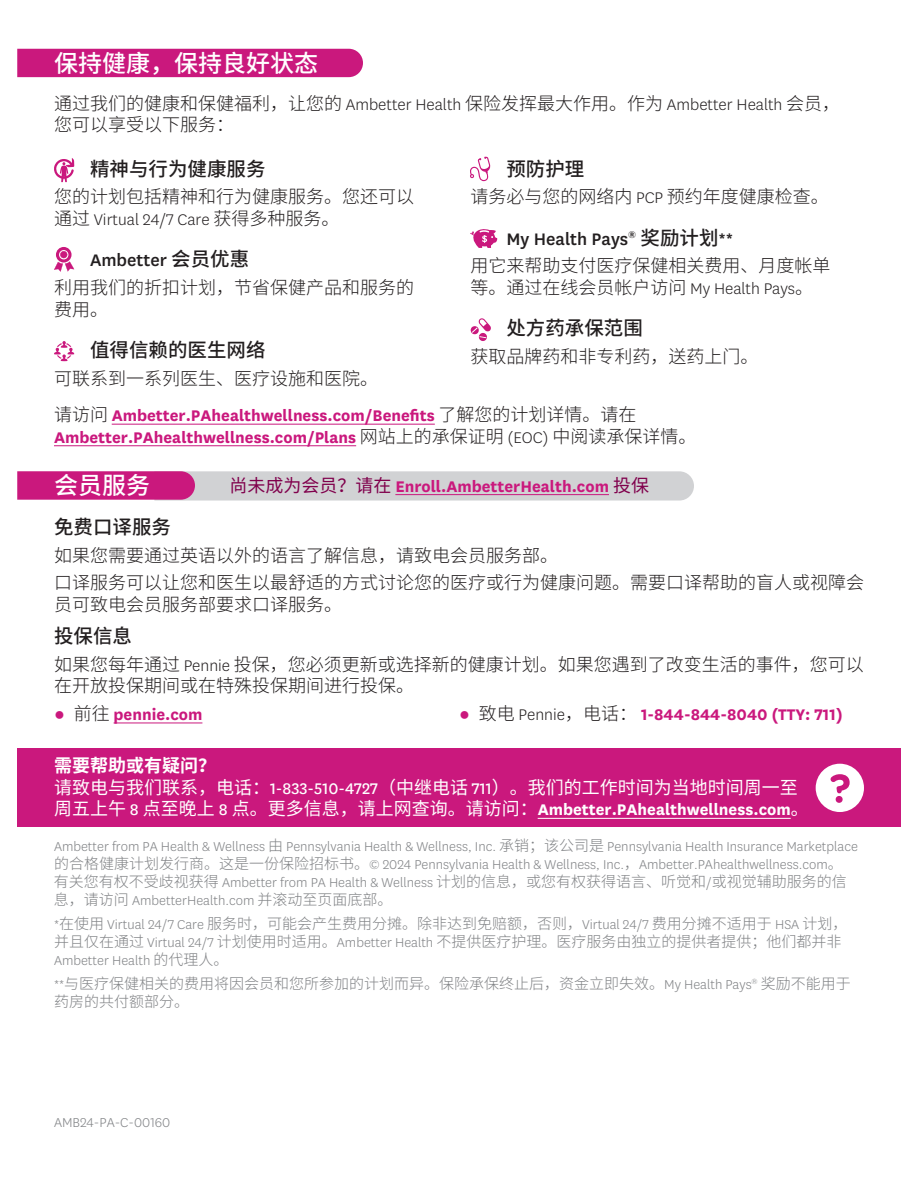
<style>
.page{position:relative;width:918px;height:1188px;background:#fff}
.page>*{position:absolute;margin:0;border:0;box-sizing:border-box;transform-origin:0 0}
.t1{font:500 24px "Noto Sans SC";color:#fff}
.t2{font:500 19.5px "Noto Sans SC";color:#231f20}
.t3{font:500 19.5px "Centene Sans";color:#231f20}
.t4{font:300 18px/21.6px "Noto Sans SC";color:#231f20}
.t5{font:700 18px/21.6px "Centene Sans";color:#ca187d}
.t6{font:18px/21.6px "Noto Sans SC";color:#fff}
.t7{font:700 18px "Noto Sans SC";color:#fff}
.t8{font:300 15px/18px "Centene Sans";color:#808285}
.t9{font:300 15px/18px "Noto Sans SC";color:#808285}
.s1{font-family:"Centene Sans"}
.s2{font-family:"Noto Sans SC"}
.s3{font-family:"Noto Sans SC";font-weight:300;color:#231f20}
.s4{font-weight:300;color:#231f20}
.s5{font-family:"Noto Sans SC";font-weight:400;color:#80004c}
.s6{font-family:"Arial";font-weight:400}
.s7{font-family:"Centene Sans";font-weight:700}
</style>
<div class="page">
<div style="left:17px;top:49px;width:346px;height:28px;background:#ca187d"></div>
<hr style="left:112px;top:424px;width:323px;height:1px;background:#ca187d">
<hr style="left:54px;top:445px;width:302px;height:1px;background:#ca187d">
<svg style="left:17px;top:471px;width:677px;height:30px;background:#d0a4bf"></svg>
<hr style="left:114px;top:723px;width:88px;height:1px;background:#ca187d">
<div style="left:17px;top:748px;width:884px;height:35px;background:#ca187d"></div>
<div style="left:17px;top:770px;width:884px;height:57px;background:#ca187d"></div>
<hr style="left:538px;top:818px;width:253px;height:1px;background:#fff">
<svg style="left:54px;top:158px;width:20px;height:24px"></svg>
<svg style="left:54px;top:247px;width:20px;height:25px"></svg>
<svg style="left:54px;top:341px;width:20px;height:20px"></svg>
<svg style="left:470px;top:157px;width:21px;height:24px"></svg>
<svg style="left:470px;top:229px;width:27px;height:19px"></svg>
<svg style="left:470px;top:318px;width:21px;height:23px"></svg>
<div style="left:816px;top:764px;width:48px;height:48px;background:#fff;border-radius:50%"></div>
<svg style="left:831px;top:774px;width:19px;height:29px"></svg>
<h2 class="t1" style="left:54px;top:49px;width:265px">保持健康，保持良好状态</h2>
<p class="t4" style="left:54px;top:93px;width:788px">通过我们的健康和保健福利，让您的 <span class="s1">Ambetter Health</span> 保险发挥最大作用。作为 <span class="s1">Ambetter Health</span> 会员，您可以享受以下服务：</p>
<h3 class="t2" style="left:90px;top:158px;width:177px">精神与行为健康服务</h3>
<p class="t4" style="left:54px;top:186px;width:361px">您的计划包括精神和行为健康服务。您还可以通过 <span class="s1">Virtual 24/7 Care</span> 获得多种服务。</p>
<h3 class="t3" style="left:90px;top:247px;width:161px">Ambetter <span class="s2">会员优惠</span></h3>
<p class="t4" style="left:54px;top:277px;width:361px">利用我们的折扣计划，节省保健产品和服务的费用。</p>
<h3 class="t2" style="left:90px;top:339px;width:177px">值得信赖的医生网络</h3>
<p class="t4" style="left:54px;top:368px;width:325px">可联系到一系列医生、医疗设施和医院。</p>
<h3 class="t2" style="left:506px;top:158px;width:79px">预防护理</h3>
<p class="t4" style="left:470px;top:186px;width:360px">请务必与您的网络内 <span class="s1">PCP</span> 预约年度健康检查。</p>
<h3 class="t3" style="left:506px;top:226px;width:228px">My Health Pays<sup>®</sup> <span class="s2">奖励计划</span>**</h3>
<p class="t4" style="left:470px;top:255px;width:361px">用它来帮助支付医疗保健相关费用、月度帐单等。通过在线会员帐户访问 <span class="s1">My Health Pays</span>。</p>
<h3 class="t2" style="left:506px;top:317px;width:138px">处方药承保范围</h3>
<p class="t4" style="left:470px;top:346px;width:289px">获取品牌药和非专利药，送药上门。</p>
<p class="t5" style="left:54px;top:404px;width:644px"><span class="s3">请访问</span> Ambetter.PAhealthwellness.com/Benefits <span class="s3">了解您的计划详情。请在<br></span>Ambetter.PAhealthwellness.com/Plans <span class="s3">网站上的承保证明</span> <span class="s4">(EOC)</span> <span class="s3">中阅读承保详情。</span></p>
<h2 class="t1" style="left:54px;top:472px;width:97px">会员服务</h2>
<p class="t5" style="left:229px;top:474px;width:421px"><span class="s5">尚未成为会员？请在</span> Enroll.AmbetterHealth.com <span class="s5">投保</span></p>
<h3 class="t2" style="left:54px;top:516px;width:118px">免费口译服务</h3>
<p class="t4" style="left:54px;top:545px;width:505px">如果您需要通过英语以外的语言了解信息，请致电会员服务部。</p>
<p class="t4" style="left:54px;top:572px;width:811px">口译服务可以让您和医生以最舒适的方式讨论您的医疗或行为健康问题。需要口译帮助的盲人或视障会员可致电会员服务部要求口译服务。</p>
<h3 class="t2" style="left:54px;top:625px;width:79px">投保信息</h3>
<p class="t4" style="left:54px;top:654px;width:811px">如果您每年通过 <span class="s1">Pennie</span> 投保，您必须更新或选择新的健康计划。如果您遇到了改变生活的事件，您可以在开放投保期间或在特殊投保期间进行投保。</p>
<p class="t5" style="left:54px;top:702px;width:150px"><span class="s6">●</span><span class="s3">ﾠ前往</span> pennie.com</p>
<p class="t5" style="left:459px;top:702px;width:385px"><span class="s6">●</span> <span class="s3">致电</span> <span class="s4">Pennie</span><span class="s3">，电话：</span> 1-844-844-8040 (TTY: 711)</p>
<h4 class="t7" style="left:54px;top:755px;width:163px">需要帮助或有疑问？</h4>
<p class="t6" style="left:54px;top:777px;width:756px">请致电与我们联系，电话：<span class="s1">1-833-510-4727</span>（中继电话 <span class="s1">711</span>）。我们的工作时间为当地时间周一至周五上午 <span class="s1">8</span> 点至晚上 <span class="s1">8</span> 点。更多信息，请上网查询。请访问：<span class="s7">Ambetter.PAhealthwellness.com</span>。</p>
<p class="t8" style="left:54px;top:837px;width:806px">Ambetter from PA Health &amp; Wellness <span class="s2">由</span> Pennsylvania Health &amp; Wellness, Inc. <span class="s2">承销；该公司是</span> Pennsylvania Health Insurance Marketplace<span class="s2">的合格健康计划发行商。这是一份保险招标书。</span>© 2024 Pennsylvania Health &amp; Wellness, Inc.<span class="s2">，</span>Ambetter.PAhealthwellness.com<span class="s2">。有关您有权不受歧视获得</span> Ambetter from PA Health &amp; Wellness <span class="s2">计划的信息，或您有权获得语言、听觉和</span>/<span class="s2">或视觉辅助服务的信息，请访问</span> AmbetterHealth.com <span class="s2">并滚动至页面底部。</span></p>
<h3 class="t9" style="left:54px;top:915px;width:795px"><span class="s1">*</span>在使用 <span class="s1">Virtual 24/7 Care</span> 服务时，可能会产生费用分摊。除非达到免赔额，否则，<span class="s1">Virtual 24/7</span> 费用分摊不适用于 <span class="s1">HSA</span> 计划，并且仅在通过 <span class="s1">Virtual 24/7</span> 计划使用时适用。<span class="s1">Ambetter Health</span> 不提供医疗护理。医疗服务由独立的提供者提供；他们都并非<br><span class="s1">Ambetter Health</span> 的代理人。</h3>
<h3 class="t9" style="left:54px;top:975px;width:798px"><span class="s1">**</span>与医疗保健相关的费用将因会员和您所参加的计划而异。保险承保终止后，资金立即失效。<span class="s1">My Health Pays</span><sup>®</sup> 奖励不能用于药房的共付额部分。</h3>
<p class="t8" style="left:54px;top:1113px;width:118px">AMB24-PA-C-00160</p>
</div>
